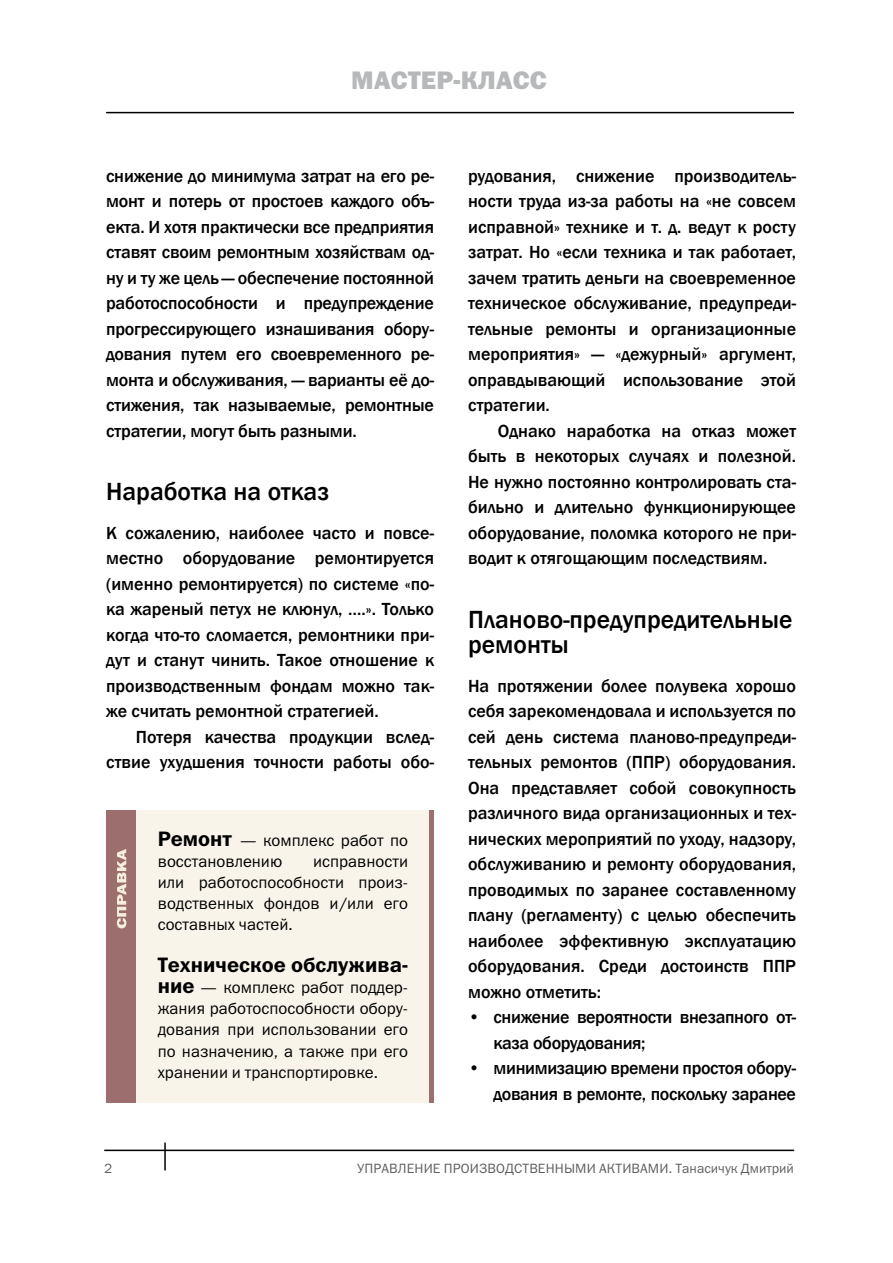
<style>
.page{position:relative;width:893px;height:1263px;background:#fff}
.page>*{position:absolute;margin:0;border:0;box-sizing:border-box;transform-origin:0 0}
.t1{font:500 25.5px/25.5px "Franklin Gothic";color:#000}
.t2{font:25.5px "Franklin Gothic Heavy ITC";letter-spacing:.01em;color:#b6b8ba}
.t3{font:21px "Franklin Gothic Demi ITC";color:#000}
.t4{font:500 18px/25.5px "Franklin Gothic";color:#000;text-align:justify}
.t5{font:500 18px/25.5px "Franklin Gothic";letter-spacing:-.02em;color:#000}
.t6{font:16.5px/21px "Franklin Gothic Book ITC";color:#000;text-align:justify}
.t7{font:13.5px "Franklin Gothic Book ITC";letter-spacing:.01em;color:#5f6062}
.s1{font-family:"Franklin Gothic Demi ITC";font-size:21px}
</style>
<div class="page">
<hr style="left:106px;top:112px;width:688px;height:1px;background:#000">
<hr style="left:104px;top:1149px;width:690px;height:2px;background:#000">
<hr style="left:164px;top:1142px;width:2px;height:28px;background:#000">
<div style="left:106px;top:810px;width:328px;height:293px;background:#9c6f6e"></div>
<div style="left:136px;top:810px;width:293px;height:293px;background:#f8f4e9"></div>
<svg style="left:117px;top:849px;width:9px;height:79px"></svg>
<h1 class="t2" style="left:351px;top:64px;width:197px">Мастер-класс</h1>
<p class="t4" style="left:106px;top:163px;width:330px">снижение до минимума затрат на его ре&shy;монт и потерь от простоев каждого объ&shy;екта. И хотя практически все предприятия ставят своим ремонтным хозяйствам од&shy;ну и ту же цель — обеспечение постоянной работоспособности и предупреждение прогрессирующего изнашивания обору&shy;дования путем его своевременного ре&shy;монта и обслуживания, — варианты её до&shy;стижения, так называемые, ремонтные стратегии, могут быть разными.</p>
<h1 class="t1" style="left:106px;top:479px;width:225px">Наработка на отказ</h1>
<p class="t4" style="left:106px;top:520px;width:329px">К сожалению, наиболее часто и повсе&shy;местно оборудование ремонтируется (именно ремонтируется) по системе «по&shy;ка жареный петух не клюнул, ….». Только когда что-то сломается, ремонтники при&shy;дут и станут чинить. Такое отношение к производственным фондам можно так&shy;же считать ремонтной стратегией.</p>
<p class="t4" style="left:106px;top:724px;width:329px;text-align:right">Потеря качества продукции вслед&shy;ствие ухудшения точности работы обо-</p>
<p class="t6" style="left:158px;top:830px;width:252px"><span class="s1">Ремонт</span> — комплекс работ по восстановлению</p>
<p class="t6" style="left:158px;top:851px;width:252px;text-indent:155px">исправности или работоспособности произ&shy;водственных фондов и/или его составных частей.</p>
<p class="t3" style="left:158px;top:952px;width:252px">Техническое обслужива-</p>
<p class="t6" style="left:158px;top:977px;width:252px"><span class="s1">ние</span> — комплекс работ поддер&shy;жания работоспособности обору&shy;дования при использовании его по назначению, а также при его хранении и транспортировке.</p>
<p class="t4" style="left:468px;top:163px;width:329px">рудования, снижение производитель&shy;ности труда из-за работы на «не совсем исправной» технике и т. д. ведут к росту затрат. Но «если техника и так работает, зачем тратить деньги на своевременное техническое обслуживание, предупреди&shy;тельные ремонты и организационные мероприятия» — «дежурный» аргумент, оправдывающий использование этой стратегии.</p>
<p class="t4" style="left:468px;top:418px;width:329px;text-indent:30px">Однако наработка на отказ может быть в некоторых случаях и полезной.<br>Не нужно постоянно контролировать ста&shy;бильно и длительно функционирующее оборудование, поломка которого не при&shy;водит к отягощающим последствиям.</p>
<h1 class="t1" style="left:468px;top:607px;width:326px">Планово-предупредительные ремонты</h1>
<p class="t4" style="left:468px;top:673px;width:329px">На протяжении более полувека хорошо себя зарекомендовала и используется по сей день система планово-предупреди&shy;тельных ремонтов (ППР) оборудования.<br>Она представляет собой совокупность различного вида организационных и тех&shy;нических мероприятий по уходу, надзору, обслуживанию и ремонту оборудования, проводимых по заранее составленному плану (регламенту) с целью обеспечить наиболее эффективную эксплуатацию оборудования. Среди достоинств ППР можно отметить:</p>
<p class="t5" style="left:494px;top:1005px;width:304px;text-indent:-26px">• снижение вероятности внезапного от&shy;каза оборудования;</p>
<p class="t5" style="left:468px;top:1056px;width:329px;text-align:right">• минимизацию времени простоя обору&shy;дования в ремонте, поскольку заранее</p>
<p class="t7" style="left:104px;top:1160px;width:10px">2</p>
<p class="t7" style="left:357px;top:1160px;width:438px">УПРАВЛЕНИЕ ПРОИЗВОДСТВЕННЫМИ АКТИВАМИ. Танасичук Дмитрий</p>
</div>
